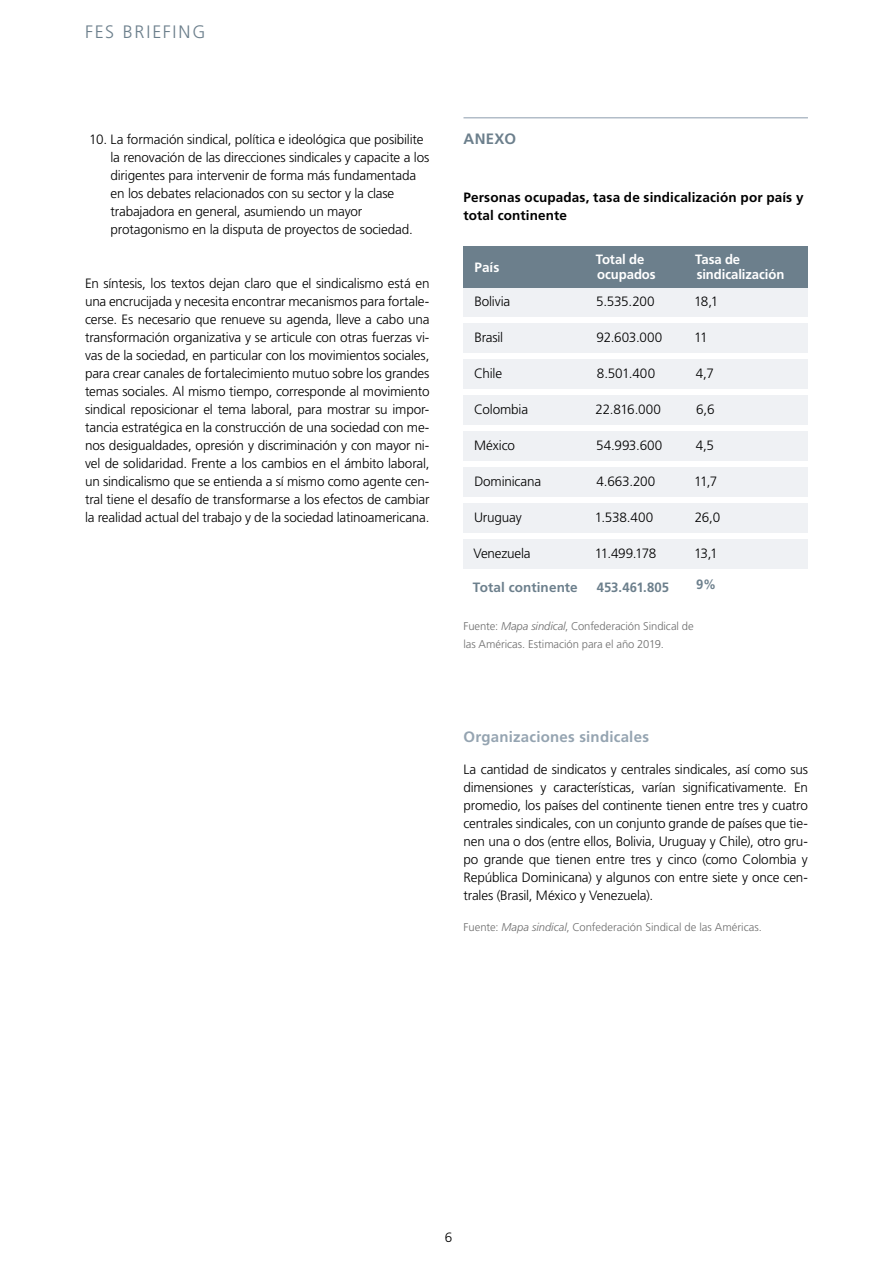
<style>
.page{position:relative;width:893px;height:1263px;background:#fff}
.page>*{position:absolute;margin:0;border:0;box-sizing:border-box;transform-origin:0 0}
.t1{font:300 18px "Frutiger LT Std";letter-spacing:.095em;color:#6c7f8c}
.t2{font:700 15px "Frutiger LT Std";letter-spacing:.015em;color:#95a4b1}
.t3{font:700 15px "Frutiger LT Std";letter-spacing:.025em;color:#6c7f8c}
.t4{font:300 13.5px/18px "Frutiger LT Std";letter-spacing:-.01em;color:#000;text-align:justify}
.t5{font:700 13.5px/18px "Frutiger LT Std";letter-spacing:.01em;color:#000}
.t6{font:700 13.5px/15px "Frutiger LT Std";letter-spacing:-.005em;color:#fff}
.t7{font:700 13.5px "Frutiger LT Std";letter-spacing:.005em;color:#6c7f8c}
.t8{font:300 11.25px/18px "Frutiger LT Std";letter-spacing:-.005em;color:#6e6e6e}
.s1{font-style:italic}
</style>
<div class="page">
<hr style="left:463px;top:117px;width:345px;height:1px;background:#b2bdc8">
<div style="left:463px;top:287px;width:344px;height:30px;background:#eff1f4"></div>
<div style="left:463px;top:246px;width:345px;height:41px;background:#6c7f8c"></div>
<div style="left:463px;top:323px;width:345px;height:29px;background:#eff1f4"></div>
<div style="left:463px;top:431px;width:345px;height:29px;background:#eff1f4"></div>
<div style="left:463px;top:395px;width:345px;height:29px;background:#eff1f4"></div>
<div style="left:463px;top:503px;width:345px;height:29px;background:#eff1f4"></div>
<div style="left:463px;top:539px;width:345px;height:29px;background:#eff1f4"></div>
<div style="left:463px;top:359px;width:345px;height:29px;background:#eff1f4"></div>
<div style="left:463px;top:467px;width:345px;height:29px;background:#eff1f4"></div>
<h1 class="t1" style="left:85px;top:22px;width:122px">FES BRIEFING</h1>
<p class="t4" style="left:111px;top:131px;width:320px;text-align:left;text-indent:-21px">10. La formación sindical, política e ideológica que posibilite la renovación de las direcciones sindicales y capacite a los dirigentes para intervenir de forma más fundamentada en los debates relacionados con su sector y la clase trabajadora en general, asumiendo un mayor protagonismo en la disputa de proyectos de sociedad.</p>
<p class="t4" style="left:85px;top:275px;width:346px">En síntesis, los textos dejan claro que el sindicalismo está en una encrucijada y necesita encontrar mecanismos para fortale&shy;cerse. Es necesario que renueve su agenda, lleve a cabo una transformación organizativa y se articule con otras fuerzas vi&shy;vas de la sociedad, en particular con los movimientos sociales, para crear canales de fortalecimiento mutuo sobre los grandes temas sociales. Al mismo tiempo, corresponde al movimiento sindical reposicionar el tema laboral, para mostrar su impor&shy;tancia estratégica en la construcción de una sociedad con me&shy;nos desigualdades, opresión y discriminación y con mayor ni&shy;vel de solidaridad. Frente a los cambios en el ámbito laboral, un sindicalismo que se entienda a sí mismo como agente cen&shy;tral tiene el desafío de transformarse a los efectos de cambiar la realidad actual del trabajo y de la sociedad latinoamericana.</p>
<p class="t3" style="left:463px;top:130px;width:54px">ANEXO</p>
<p class="t5" style="left:463px;top:189px;width:341px">Personas ocupadas, tasa de sindicalización por país y total continente</p>
<p class="t6" style="left:474px;top:260px;width:26px">País</p>
<p class="t4" style="left:474px;top:293px;width:37px">Bolivia</p>
<p class="t4" style="left:474px;top:329px;width:30px">Brasil</p>
<p class="t4" style="left:474px;top:365px;width:30px">Chile</p>
<p class="t4" style="left:474px;top:401px;width:55px">Colombia</p>
<p class="t4" style="left:474px;top:437px;width:42px">México</p>
<p class="t4" style="left:474px;top:473px;width:68px">Dominicana</p>
<p class="t4" style="left:474px;top:509px;width:49px">Uruguay</p>
<p class="t4" style="left:473px;top:545px;width:59px">Venezuela</p>
<p class="t7" style="left:473px;top:579px;width:106px">Total continente</p>
<p class="t6" style="left:596px;top:252px;width:62px">Total de ocupados</p>
<p class="t4" style="left:596px;top:293px;width:60px">5.535.200</p>
<p class="t4" style="left:597px;top:329px;width:67px">92.603.000</p>
<p class="t4" style="left:597px;top:365px;width:60px">8.501.400</p>
<p class="t4" style="left:596px;top:401px;width:67px">22.816.000</p>
<p class="t4" style="left:596px;top:437px;width:68px">54.993.600</p>
<p class="t4" style="left:596px;top:473px;width:60px">4.663.200</p>
<p class="t4" style="left:595px;top:509px;width:60px">1.538.400</p>
<p class="t4" style="left:595px;top:545px;width:63px">11.499.178</p>
<p class="t7" style="left:597px;top:579px;width:74px">453.461.805</p>
<p class="t6" style="left:695px;top:252px;width:91px">Tasa de sindicalización</p>
<p class="t4" style="left:694px;top:293px;width:26px">18,1</p>
<p class="t4" style="left:694px;top:329px;width:15px">11</p>
<p class="t4" style="left:696px;top:365px;width:20px">4,7</p>
<p class="t4" style="left:696px;top:401px;width:20px">6,6</p>
<p class="t4" style="left:696px;top:437px;width:20px">4,5</p>
<p class="t4" style="left:694px;top:473px;width:25px">11,7</p>
<p class="t4" style="left:695px;top:509px;width:27px">26,0</p>
<p class="t4" style="left:694px;top:545px;width:25px">13,1</p>
<p class="t7" style="left:696px;top:576px;width:21px">9%</p>
<p class="t8" style="left:463px;top:617px;width:232px">Fuente: <span class="s1">Mapa sindical</span>, Confederación Sindical de las Américas. Estimación para el año 2019.</p>
<p class="t2" style="left:463px;top:728px;width:187px">Organizaciones sindicales</p>
<p class="t4" style="left:463px;top:761px;width:346px">La cantidad de sindicatos y centrales sindicales, así como sus dimensiones y características, varían significativamente. En promedio, los países del continente tienen entre tres y cuatro centrales sindicales, con un conjunto grande de países que tie&shy;nen una o dos (entre ellos, Bolivia, Uruguay y Chile), otro gru&shy;po grande que tienen entre tres y cinco (como Colombia y República Dominicana) y algunos con entre siete y once cen&shy;trales (Brasil, México y Venezuela).</p>
<p class="t8" style="left:463px;top:919px;width:300px">Fuente: <span class="s1">Mapa sindical</span>, Confederación Sindical de las Américas.</p>
<p class="t4" style="left:445px;top:1229px;width:9px">6</p>
</div>
